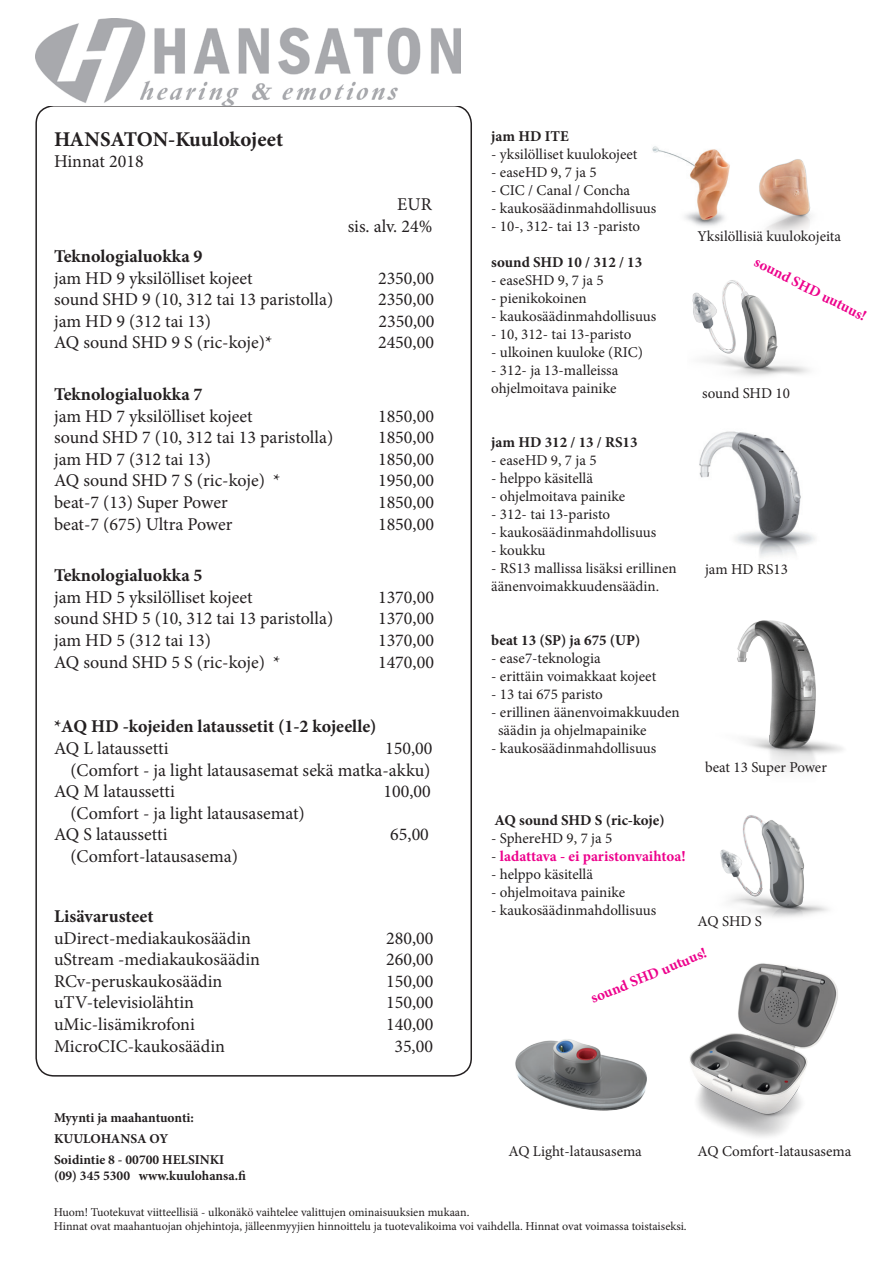
<style>
.page{position:relative;width:893px;height:1263px;background:#fff}
.page>*{position:absolute;margin:0;border:0;box-sizing:border-box;transform-origin:0 0}
.t1{font:700 21px "Minion Pro";color:#231f20}
.t2{font:18px/21.6px "Minion Pro";color:#231f20}
.t3{font:700 18px "Minion Pro";color:#231f20}
.t4{font:15px/18px "Minion Pro";color:#231f20}
.t5{font:700 15px "Minion Pro";color:#231f20}
.t6{font:700 15px "Minion Pro";letter-spacing:-.005em;color:#ed028c}
.t7{font:700 13.5px "Minion Pro";color:#231f20}
.t8{font:12px "Minion Pro";letter-spacing:-.005em;color:#231f20}
.s1{font-weight:400;color:#231f20}
</style>
<div class="page">
<img style="left:652px;top:146px;width:78px;height:80px">
<img style="left:699px;top:431px;width:116px;height:126px">
<img style="left:737px;top:620px;width:106px;height:152px">
<img style="left:759px;top:159px;width:53px;height:75px">
<img style="left:35px;top:18px;width:425px;height:87px">
<img style="left:720px;top:815px;width:108px;height:103px">
<img style="left:689px;top:963px;width:149px;height:174px">
<img style="left:515px;top:1039px;width:132px;height:72px">
<img style="left:692px;top:280px;width:118px;height:97px">
<p class="t1" style="left:54px;top:124px;width:231px">HANSATON-Kuulokojeet</p>
<p class="t2" style="left:54px;top:151px;width:91px">Hinnat 2018</p>
<p class="t2" style="left:397px;top:194px;width:36px">EUR</p>
<p class="t2" style="left:348px;top:215px;width:86px">sis. alv. 24%</p>
<p class="t3" style="left:54px;top:243px;width:150px">Teknologialuokka 9</p>
<p class="t2" style="left:54px;top:267px;width:200px">jam HD 9 yksilölliset kojeet</p>
<p class="t2" style="left:378px;top:267px;width:57px">2350,00</p>
<p class="t2" style="left:54px;top:289px;width:281px">sound SHD 9 (10, 312 tai 13 paristolla)</p>
<p class="t2" style="left:378px;top:289px;width:57px">2350,00</p>
<p class="t2" style="left:54px;top:310px;width:159px">jam HD 9 (312 tai 13)</p>
<p class="t2" style="left:379px;top:310px;width:57px">2350,00</p>
<p class="t2" style="left:54px;top:332px;width:220px">AQ sound SHD 9 S (ric-koje)*</p>
<p class="t2" style="left:378px;top:332px;width:57px">2450,00</p>
<p class="t3" style="left:54px;top:381px;width:150px">Teknologialuokka 7</p>
<p class="t2" style="left:54px;top:405px;width:200px">jam HD 7 yksilölliset kojeet</p>
<p class="t2" style="left:378px;top:405px;width:57px">1850,00</p>
<p class="t2" style="left:54px;top:427px;width:281px">sound SHD 7 (10, 312 tai 13 paristolla)</p>
<p class="t2" style="left:378px;top:427px;width:57px">1850,00</p>
<p class="t2" style="left:54px;top:448px;width:159px">jam HD 7 (312 tai 13)</p>
<p class="t2" style="left:378px;top:448px;width:57px">1850,00</p>
<p class="t2" style="left:54px;top:470px;width:228px">AQ sound SHD 7 S (ric-koje) *</p>
<p class="t2" style="left:378px;top:470px;width:57px">1950,00</p>
<p class="t2" style="left:54px;top:491px;width:175px">beat-7 (13) Super Power</p>
<p class="t2" style="left:378px;top:491px;width:57px">1850,00</p>
<p class="t2" style="left:54px;top:513px;width:180px">beat-7 (675) Ultra Power</p>
<p class="t2" style="left:378px;top:513px;width:57px">1850,00</p>
<p class="t3" style="left:54px;top:563px;width:150px">Teknologialuokka 5</p>
<p class="t2" style="left:54px;top:586px;width:200px">jam HD 5 yksilölliset kojeet</p>
<p class="t2" style="left:378px;top:586px;width:57px">1370,00</p>
<p class="t2" style="left:54px;top:608px;width:281px">sound SHD 5 (10, 312 tai 13 paristolla)</p>
<p class="t2" style="left:378px;top:608px;width:57px">1370,00</p>
<p class="t2" style="left:54px;top:629px;width:159px">jam HD 5 (312 tai 13)</p>
<p class="t2" style="left:378px;top:629px;width:57px">1370,00</p>
<p class="t2" style="left:54px;top:651px;width:228px">AQ sound SHD 5 S (ric-koje) *</p>
<p class="t2" style="left:378px;top:651px;width:57px">1470,00</p>
<p class="t3" style="left:54px;top:714px;width:324px">*AQ HD -kojeiden lataussetit (1-2 kojeelle)</p>
<p class="t2" style="left:54px;top:737px;width:116px">AQ L lataussetti</p>
<p class="t2" style="left:385px;top:737px;width:49px">150,00</p>
<p class="t2" style="left:54px;top:759px;width:378px;text-indent:16px">(Comfort - ja light latausasemat sekä matka-akku)<br>AQ M lataussetti</p>
<p class="t2" style="left:383px;top:781px;width:49px">100,00</p>
<p class="t2" style="left:70px;top:802px;width:236px">(Comfort - ja light latausasemat)</p>
<p class="t2" style="left:54px;top:824px;width:115px">AQ S lataussetti</p>
<p class="t2" style="left:390px;top:824px;width:40px">65,00</p>
<p class="t2" style="left:70px;top:845px;width:169px">(Comfort-latausasema)</p>
<p class="t3" style="left:54px;top:903px;width:101px">Lisävarusteet</p>
<p class="t2" style="left:54px;top:927px;width:198px">uDirect-mediakaukosäädin</p>
<p class="t2" style="left:386px;top:927px;width:49px">280,00</p>
<p class="t2" style="left:54px;top:949px;width:208px">uStream -mediakaukosäädin</p>
<p class="t2" style="left:386px;top:949px;width:49px">260,00</p>
<p class="t2" style="left:54px;top:970px;width:170px">RCv-peruskaukosäädin</p>
<p class="t2" style="left:386px;top:970px;width:49px">150,00</p>
<p class="t2" style="left:54px;top:992px;width:142px">uTV-televisiolähtin</p>
<p class="t2" style="left:386px;top:992px;width:49px">150,00</p>
<p class="t2" style="left:54px;top:1013px;width:142px">uMic-lisämikrofoni</p>
<p class="t2" style="left:386px;top:1013px;width:49px">140,00</p>
<p class="t2" style="left:54px;top:1035px;width:173px">MicroCIC-kaukosäädin</p>
<p class="t2" style="left:394px;top:1035px;width:40px">35,00</p>
<p class="t7" style="left:54px;top:1108px;width:142px">Myynti ja maahantuonti:</p>
<p class="t7" style="left:54px;top:1129px;width:116px">KUULOHANSA OY</p>
<p class="t7" style="left:54px;top:1150px;width:172px">Soidintie 8 - 00700 HELSINKI</p>
<p class="t7" style="left:54px;top:1166px;width:194px">(09) 345 5300 www.kuulohansa.fi</p>
<p class="t5" style="left:491px;top:126px;width:79px">jam HD ITE</p>
<p class="t4" style="left:491px;top:145px;width:148px">- yksilölliset kuulokojeet</p>
<p class="t4" style="left:491px;top:163px;width:107px">- easeHD 9, 7 ja 5</p>
<p class="t4" style="left:491px;top:181px;width:140px">- CIC / Canal / Concha</p>
<p class="t4" style="left:491px;top:199px;width:166px">- kaukosäädinmahdollisuus</p>
<p class="t4" style="left:491px;top:217px;width:150px">- 10-, 312- tai 13 -paristo</p>
<p class="t5" style="left:491px;top:252px;width:153px">sound SHD 10 / 312 / 13</p>
<p class="t4" style="left:491px;top:271px;width:114px">- easeSHD 9, 7 ja 5</p>
<p class="t4" style="left:491px;top:289px;width:97px">- pienikokoinen</p>
<p class="t4" style="left:491px;top:307px;width:166px">- kaukosäädinmahdollisuus</p>
<p class="t4" style="left:491px;top:325px;width:142px">- 10, 312- tai 13-paristo</p>
<p class="t4" style="left:491px;top:343px;width:153px">- ulkoinen kuuloke (RIC)</p>
<p class="t4" style="left:491px;top:361px;width:129px">- 312- ja 13-malleissa</p>
<p class="t4" style="left:491px;top:379px;width:127px">ohjelmoitava painike</p>
<p class="t5" style="left:491px;top:432px;width:148px">jam HD 312 / 13 / RS13</p>
<p class="t4" style="left:491px;top:451px;width:107px">- easeHD 9, 7 ja 5</p>
<p class="t4" style="left:491px;top:469px;width:103px">- helppo käsitellä</p>
<p class="t4" style="left:491px;top:487px;width:135px">- ohjelmoitava painike</p>
<p class="t4" style="left:491px;top:505px;width:120px">- 312- tai 13-paristo</p>
<p class="t4" style="left:491px;top:523px;width:166px">- kaukosäädinmahdollisuus</p>
<p class="t4" style="left:491px;top:541px;width:56px">- koukku</p>
<p class="t4" style="left:491px;top:559px;width:187px">- RS13 mallissa lisäksi erillinen</p>
<p class="t4" style="left:491px;top:577px;width:169px">äänenvoimakkuudensäädin.</p>
<p class="t4" style="left:698px;top:227px;width:145px">Yksilöllisiä kuulokojeita</p>
<p class="t6" style="left:760px;top:251px;width:125px;rotate:27deg">sound SHD uutuus!</p>
<p class="t4" style="left:702px;top:384px;width:89px">sound SHD 10</p>
<p class="t4" style="left:705px;top:561px;width:84px">jam HD RS13</p>
<p class="t5" style="left:491px;top:630px;width:151px">beat 13 (SP) ja 675 (UP)</p>
<p class="t4" style="left:491px;top:649px;width:111px">- ease7-teknologia</p>
<p class="t4" style="left:491px;top:667px;width:166px">- erittäin voimakkaat kojeet</p>
<p class="t4" style="left:491px;top:685px;width:113px">- 13 tai 675 paristo</p>
<p class="t4" style="left:498px;top:703px;width:183px;text-indent:-7px">- erillinen äänenvoimakkuuden säädin ja ohjelmapainike</p>
<p class="t4" style="left:491px;top:739px;width:166px">- kaukosäädinmahdollisuus</p>
<p class="t4" style="left:705px;top:758px;width:123px">beat 13 Super Power</p>
<p class="t5" style="left:494px;top:810px;width:172px">AQ sound SHD S (ric-koje)</p>
<p class="t4" style="left:491px;top:829px;width:123px">- SphereHD 9, 7 ja 5</p>
<p class="t6" style="left:491px;top:846px;width:196px"><span class="s1">-</span> ladattava - ei paristonvaihtoa!</p>
<p class="t4" style="left:491px;top:865px;width:103px">- helppo käsitellä</p>
<p class="t4" style="left:491px;top:883px;width:135px">- ohjelmoitava painike</p>
<p class="t4" style="left:491px;top:901px;width:166px">- kaukosäädinmahdollisuus</p>
<p class="t4" style="left:698px;top:912px;width:66px">AQ SHD S</p>
<p class="t6" style="left:588px;top:989px;width:125px;rotate:-22deg">sound SHD uutuus!</p>
<p class="t4" style="left:508px;top:1142px;width:135px">AQ Light-latausasema</p>
<p class="t4" style="left:698px;top:1142px;width:155px">AQ Comfort-latausasema</p>
<p class="t8" style="left:54px;top:1204px;width:417px">Huom! Tuotekuvat viitteellisiä - ulkonäkö vaihtelee valittujen ominaisuuksien mukaan.</p>
<p class="t8" style="left:54px;top:1218px;width:634px">Hinnat ovat maahantuojan ohjehintoja, jälleenmyyjien hinnoittelu ja tuotevalikoima voi vaihdella. Hinnat ovat voimassa toistaiseksi.</p>
</div>
